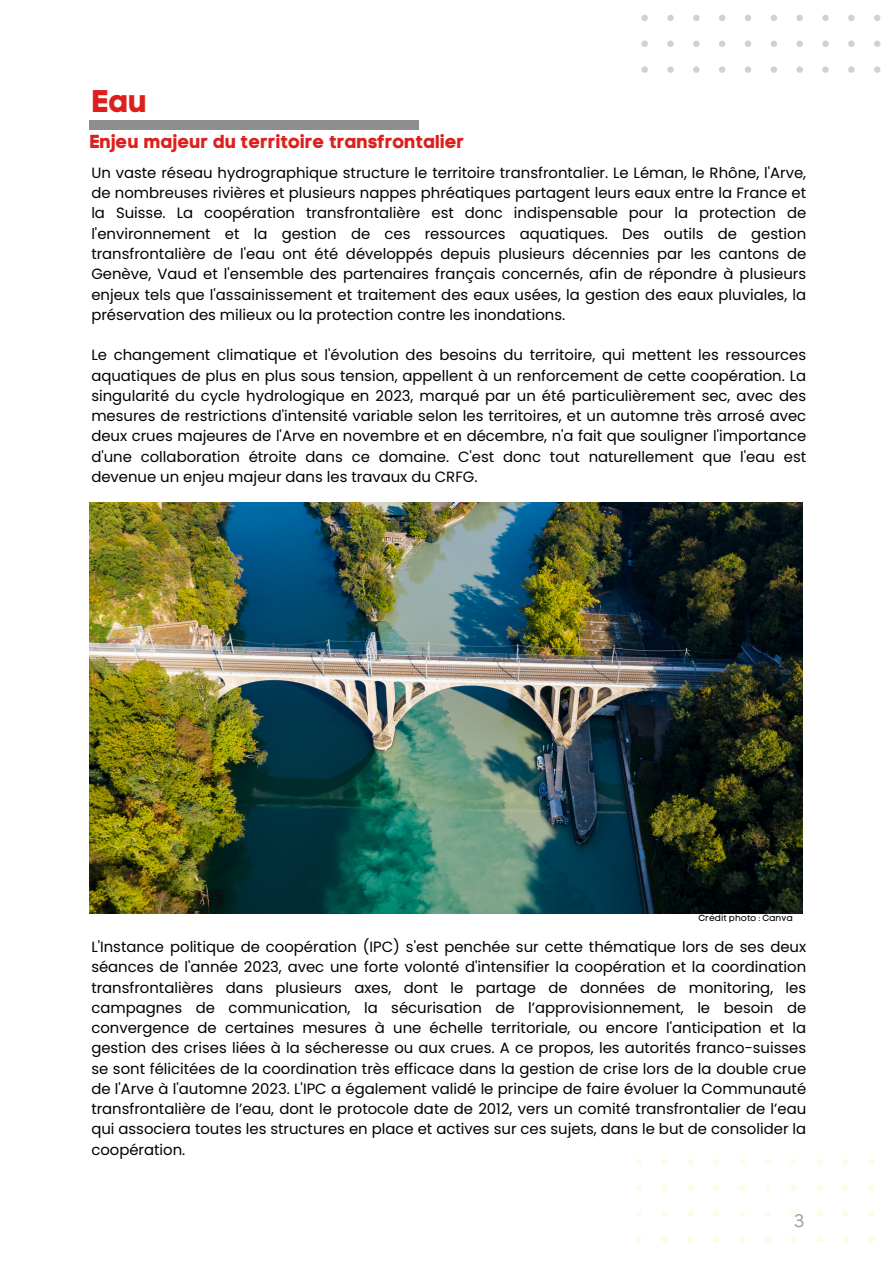
<style>
.page{position:relative;width:894px;height:1264px;background:#fff}
.page>*{position:absolute;margin:0;border:0;box-sizing:border-box;transform-origin:0 0}
.t1{font:31.05px "Code Pro Bold LC";color:#dd201d}
.t2{font:18.6px "Code Pro Bold LC";color:#dd201d}
.t3{font:18px "Marianne";color:#8f8e8e}
.t4{font:14.85px/20.2px "Poppins";color:#000;text-align:justify}
.t5{font:9px "Code Pro Normal LC";color:#000}
</style>
<div class="page">
<svg style="left:635px;top:1159px;width:6px;height:6px"></svg>
<svg style="left:661px;top:1159px;width:6px;height:6px"></svg>
<svg style="left:687px;top:1159px;width:6px;height:6px"></svg>
<svg style="left:713px;top:1159px;width:6px;height:6px"></svg>
<svg style="left:739px;top:1159px;width:6px;height:6px"></svg>
<svg style="left:765px;top:1159px;width:6px;height:6px"></svg>
<svg style="left:791px;top:1159px;width:5px;height:6px"></svg>
<svg style="left:816px;top:1159px;width:6px;height:6px"></svg>
<svg style="left:842px;top:1159px;width:6px;height:6px"></svg>
<svg style="left:635px;top:1185px;width:6px;height:6px"></svg>
<svg style="left:661px;top:1185px;width:6px;height:6px"></svg>
<svg style="left:687px;top:1185px;width:6px;height:6px"></svg>
<svg style="left:713px;top:1185px;width:6px;height:6px"></svg>
<svg style="left:739px;top:1185px;width:6px;height:6px"></svg>
<svg style="left:765px;top:1185px;width:6px;height:6px"></svg>
<svg style="left:791px;top:1185px;width:5px;height:6px"></svg>
<svg style="left:816px;top:1185px;width:6px;height:6px"></svg>
<svg style="left:842px;top:1185px;width:6px;height:6px"></svg>
<svg style="left:635px;top:1210px;width:6px;height:6px"></svg>
<svg style="left:661px;top:1210px;width:6px;height:6px"></svg>
<svg style="left:687px;top:1210px;width:6px;height:6px"></svg>
<svg style="left:713px;top:1210px;width:6px;height:6px"></svg>
<svg style="left:739px;top:1210px;width:6px;height:6px"></svg>
<svg style="left:765px;top:1210px;width:6px;height:6px"></svg>
<svg style="left:791px;top:1210px;width:5px;height:6px"></svg>
<svg style="left:816px;top:1210px;width:6px;height:6px"></svg>
<svg style="left:842px;top:1210px;width:6px;height:6px"></svg>
<svg style="left:635px;top:1236px;width:6px;height:6px"></svg>
<svg style="left:661px;top:1236px;width:6px;height:6px"></svg>
<svg style="left:687px;top:1236px;width:6px;height:6px"></svg>
<svg style="left:713px;top:1236px;width:6px;height:6px"></svg>
<svg style="left:739px;top:1236px;width:6px;height:6px"></svg>
<svg style="left:765px;top:1236px;width:6px;height:6px"></svg>
<svg style="left:790px;top:1236px;width:6px;height:6px"></svg>
<svg style="left:816px;top:1236px;width:6px;height:6px"></svg>
<svg style="left:842px;top:1236px;width:6px;height:6px"></svg>
<svg style="left:868px;top:1159px;width:5px;height:6px"></svg>
<svg style="left:868px;top:1185px;width:5px;height:6px"></svg>
<svg style="left:868px;top:1210px;width:5px;height:6px"></svg>
<svg style="left:868px;top:1236px;width:5px;height:6px"></svg>
<svg style="left:641px;top:15px;width:6px;height:6px"></svg>
<svg style="left:667px;top:15px;width:6px;height:6px"></svg>
<svg style="left:693px;top:15px;width:6px;height:6px"></svg>
<svg style="left:719px;top:15px;width:6px;height:6px"></svg>
<svg style="left:745px;top:15px;width:6px;height:6px"></svg>
<svg style="left:770px;top:15px;width:6px;height:6px"></svg>
<svg style="left:796px;top:15px;width:6px;height:6px"></svg>
<svg style="left:822px;top:15px;width:6px;height:6px"></svg>
<svg style="left:848px;top:15px;width:6px;height:6px"></svg>
<svg style="left:641px;top:41px;width:6px;height:6px"></svg>
<svg style="left:667px;top:41px;width:6px;height:6px"></svg>
<svg style="left:693px;top:41px;width:6px;height:6px"></svg>
<svg style="left:719px;top:41px;width:6px;height:6px"></svg>
<svg style="left:745px;top:41px;width:6px;height:6px"></svg>
<svg style="left:770px;top:41px;width:6px;height:6px"></svg>
<svg style="left:796px;top:41px;width:6px;height:6px"></svg>
<svg style="left:822px;top:41px;width:6px;height:6px"></svg>
<svg style="left:848px;top:41px;width:6px;height:6px"></svg>
<svg style="left:641px;top:66px;width:6px;height:7px"></svg>
<svg style="left:667px;top:66px;width:6px;height:7px"></svg>
<svg style="left:693px;top:66px;width:6px;height:7px"></svg>
<svg style="left:719px;top:66px;width:6px;height:7px"></svg>
<svg style="left:745px;top:66px;width:6px;height:7px"></svg>
<svg style="left:770px;top:66px;width:6px;height:7px"></svg>
<svg style="left:796px;top:66px;width:6px;height:7px"></svg>
<svg style="left:822px;top:66px;width:6px;height:7px"></svg>
<svg style="left:848px;top:66px;width:6px;height:7px"></svg>
<svg style="left:874px;top:15px;width:5px;height:6px"></svg>
<svg style="left:874px;top:41px;width:5px;height:6px"></svg>
<svg style="left:874px;top:66px;width:5px;height:7px"></svg>
<div style="left:89px;top:120px;width:330px;height:9px;background:#8f8e8e"></div>
<img style="left:89px;top:502px;width:712px;height:411px">
<h1 class="t1" style="left:91px;top:83px;width:58px">Eau</h1>
<p class="t2" style="left:89px;top:130px;width:376px">Enjeu majeur du territoire transfrontalier</p>
<p class="t4" style="left:91px;top:163px;width:716px">Un vaste réseau hydrographique structure le territoire transfrontalier. Le Léman, le Rhône, l'Arve, de nombreuses rivières et plusieurs nappes phréatiques partagent leurs eaux entre la France et la Suisse. La coopération transfrontalière est donc indispensable pour la protection de l'environnement et la gestion de ces ressources aquatiques. Des outils de gestion transfrontalière de l'eau ont été développés depuis plusieurs décennies par les cantons de Genève, Vaud et l'ensemble des partenaires français concernés, afin de répondre à plusieurs enjeux tels que l'assainissement et traitement des eaux usées, la gestion des eaux pluviales, la préservation des milieux ou la protection contre les inondations.</p>
<p class="t4" style="left:91px;top:345px;width:716px">Le changement climatique et l'évolution des besoins du territoire, qui mettent les ressources aquatiques de plus en plus sous tension, appellent à un renforcement de cette coopération. La singularité du cycle hydrologique en 2023, marqué par un été particulièrement sec, avec des mesures de restrictions d'intensité variable selon les territoires, et un automne très arrosé avec deux crues majeures de l'Arve en novembre et en décembre, n'a fait que souligner l'importance d'une collaboration étroite dans ce domaine. C'est donc tout naturellement que l'eau est devenue un enjeu majeur dans les travaux du CRFG.</p>
<p class="t5" style="left:698px;top:912px;width:96px">Crédit photo : Canva</p>
<p class="t4" style="left:91px;top:936px;width:716px">L'Instance politique de coopération (IPC) s'est penchée sur cette thématique lors de ses deux séances de l'année 2023, avec une forte volonté d'intensifier la coopération et la coordination transfrontalières dans plusieurs axes, dont le partage de données de monitoring, les campagnes de communication, la sécurisation de l’approvisionnement, le besoin de convergence de certaines mesures à une échelle territoriale, ou encore l'anticipation et la gestion des crises liées à la sécheresse ou aux crues. A ce propos, les autorités franco-suisses se sont félicitées de la coordination très efficace dans la gestion de crise lors de la double crue de l'Arve à l'automne 2023. L'IPC a également validé le principe de faire évoluer la Communauté transfrontalière de l’eau, dont le protocole date de 2012, vers un comité transfrontalier de l’eau qui associera toutes les structures en place et actives sur ces sujets, dans le but de consolider la coopération.</p>
<p class="t3" style="left:793px;top:1209px;width:12px">3</p>
</div>
